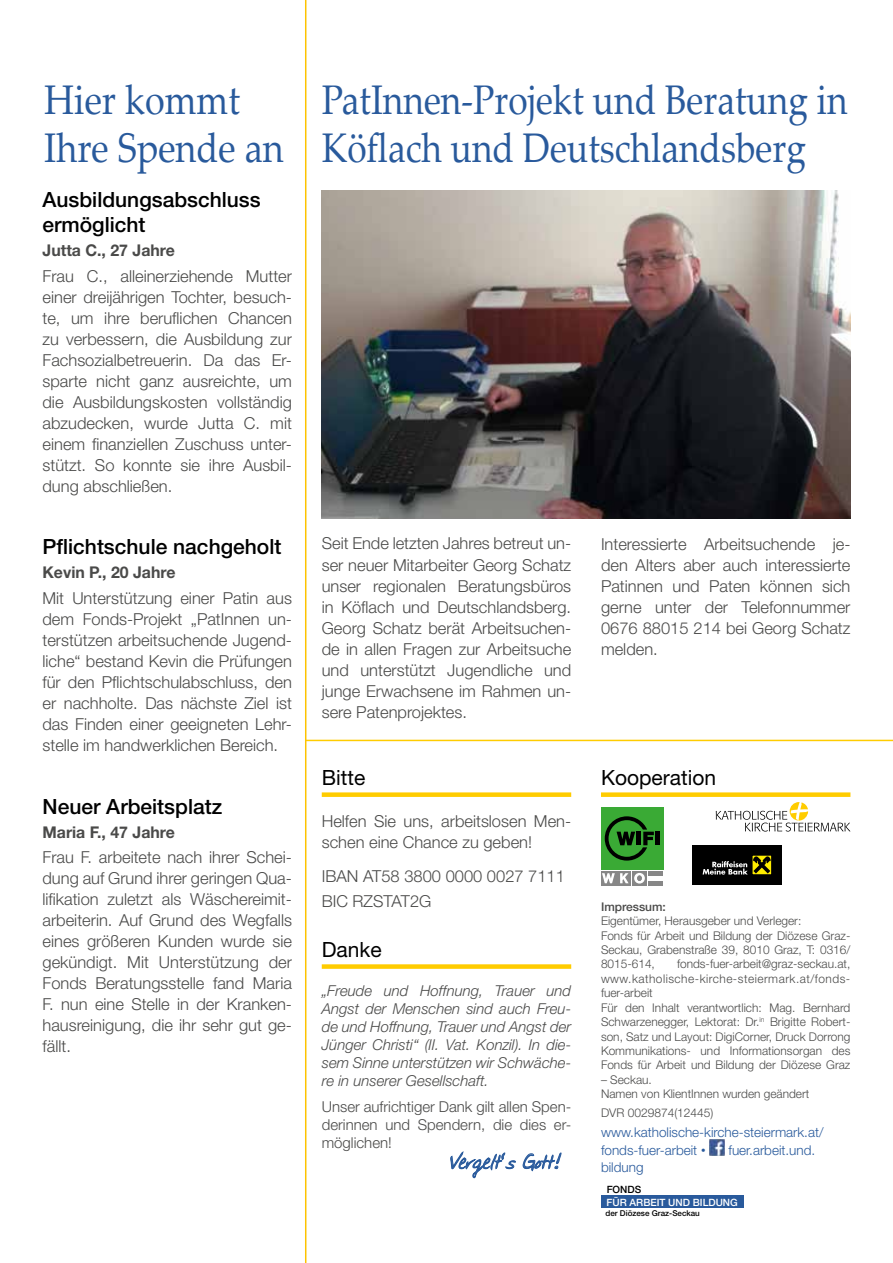
<style>
.page{position:relative;width:893px;height:1263px;background:#fff}
.page>*{position:absolute;margin:0;border:0;box-sizing:border-box;transform-origin:0 0}
.t1{font:41.4px/48px "Palatino Linotype";color:#295a9c;scale:.85 1}
.t2{font:41.4px/48px "Palatino Linotype";color:#295a9c;scale:.87 1}
.t3{font:italic 22.5px "Basing";color:#295a9c}
.t4{font:500 21px/25.2px "Helvetica Neue LT";color:#000}
.t5{font:21px "Helvetica Neue LT";color:#000}
.t6{font:300 16.5px/21px "Helvetica Neue LT";color:#4a4a49;text-align:justify}
.t7{font:700 16.2px "Helvetica Neue LT";color:#4a4a49}
.t8{font:italic 300 15px/18px "Helvetica Neue LT";color:#4a4a49;text-align:justify}
.t9{font:300 15px/18px "Helvetica Neue LT";color:#4a4a49;text-align:justify}
.t10{font:300 13.5px/18.1px "Helvetica Neue LT";color:#295a9c}
.t11{font:300 12px/14.4px "Helvetica Neue LT";color:#4a4a49}
.t12{font:500 12px "Helvetica Neue LT";color:#4a4a49}
.t13{font:500 10.05px "Helvetica Neue LT";color:#fff}
.t14{font:500 10.05px "Helvetica Neue LT";color:#000}
.t15{font:500 8.1px "Helvetica Neue LT";color:#000}
.s1{font-family:"Formata BQ"}
</style>
<div class="page">
<img style="left:322px;top:191px;width:528px;height:328px">
<img style="left:709px;top:1140px;width:16px;height:15px">
<hr style="left:305px;top:740px;width:588px;height:1px;background:#fc0">
<hr style="left:305px;top:0;width:1px;height:1263px;background:#fdc300">
<div style="left:322px;top:792px;width:249px;height:5px;background:#fc0"></div>
<div style="left:601px;top:792px;width:249px;height:5px;background:#fc0"></div>
<div style="left:322px;top:964px;width:249px;height:5px;background:#fc0"></div>
<svg style="left:716px;top:802px;width:134px;height:29px"></svg>
<div style="left:601px;top:807px;width:62px;height:62px;background:#3aaa35"></div>
<div style="left:632px;top:871px;width:15px;height:15px;background:#878787"></div>
<svg style="left:616px;top:871px;width:15px;height:15px"></svg>
<div style="left:601px;top:871px;width:15px;height:15px;background:#878787"></div>
<div style="left:648px;top:871px;width:15px;height:5px;background:#878787"></div>
<div style="left:648px;top:881px;width:15px;height:5px;background:#878787"></div>
<hr style="left:655px;top:832px;width:4px;height:13px;background:#000">
<svg style="left:605px;top:816px;width:49px;height:44px"></svg>
<svg style="left:602px;top:873px;width:43px;height:10px"></svg>
<svg style="left:450px;top:1151px;width:66px;height:27px"></svg>
<svg style="left:522px;top:1152px;width:40px;height:20px"></svg>
<div style="left:601px;top:1196px;width:142px;height:12px;background:#295a9c"></div>
<div style="left:692px;top:845px;width:90px;height:40px;background:#000"></div>
<svg style="left:753px;top:855px;width:19px;height:19px"></svg>
<svg style="left:703px;top:856px;width:68px;height:19px"></svg>
<h1 class="t2" style="left:44px;top:74px;width:277px">Hier kommt<br>Ihre Spende an</h1>
<p class="t4" style="left:43px;top:187px;width:220px">Ausbildungsabschluss ermöglicht</p>
<p class="t7" style="left:43px;top:241px;width:134px">Jutta C., 27 Jahre</p>
<p class="t6" style="left:43px;top:265px;width:251px">Frau C., alleinerziehende Mutter einer dreijährigen Tochter, besuch&shy;te, um ihre beruflichen Chancen zu verbessern, die Ausbildung zur Fachsozialbetreuerin. Da das Er&shy;sparte nicht ganz ausreichte, um die Ausbildungskosten vollständig abzudecken, wurde Jutta C. mit einem finanziellen Zuschuss unter&shy;stützt. So konnte sie ihre Ausbil&shy;dung abschließen.</p>
<p class="t4" style="left:43px;top:534px;width:240px">Pflichtschule nachgeholt</p>
<p class="t7" style="left:43px;top:563px;width:134px">Kevin P., 20 Jahre</p>
<p class="t6" style="left:43px;top:587px;width:251px">Mit Unterstützung einer Patin aus dem Fonds-Projekt „PatInnen un&shy;terstützen arbeitsuchende Jugend&shy;liche“ bestand Kevin die Prüfungen für den Pflichtschulabschluss, den er nachholte. Das nächste Ziel ist das Finden einer geeigneten Lehr&shy;stelle im handwerklichen Bereich.</p>
<p class="t4" style="left:43px;top:793px;width:181px">Neuer Arbeitsplatz</p>
<p class="t7" style="left:43px;top:822px;width:134px">Maria F., 47 Jahre</p>
<p class="t6" style="left:43px;top:847px;width:251px">Frau F. arbeitete nach ihrer Schei&shy;dung auf Grund ihrer geringen Qua&shy;lifikation zuletzt als Wäschereimit&shy;arbeiterin. Auf Grund des Wegfalls eines größeren Kunden wurde sie gekündigt. Mit Unterstützung der Fonds Beratungsstelle fand Maria F. nun eine Stelle in der Kranken&shy;hausreinigung, die ihr sehr gut ge&shy;fällt.</p>
<h1 class="t1" style="left:322px;top:74px;width:620px">PatInnen-Projekt und Beratung in<br>Köflach und Deutschlandsberg</h1>
<p class="t6" style="left:322px;top:533px;width:251px">Seit Ende letzten Jahres betreut un&shy;ser neuer Mitarbeiter Georg Schatz unser regionalen Beratungsbüros in Köflach und Deutschlandsberg.<br>Georg Schatz berät Arbeitsuchen&shy;de in allen Fragen zur Arbeitsuche und unterstützt Jugendliche und junge Erwachsene im Rahmen un&shy;sere Patenprojektes.</p>
<p class="t6" style="left:601px;top:533px;width:251px">Interessierte Arbeitsuchende je&shy;den Alters aber auch interessierte Patinnen und Paten können sich gerne unter der Telefonnummer 0676 88015 214 bei Georg Schatz melden.</p>
<p class="t5" style="left:322px;top:765px;width:45px">Bitte</p>
<p class="t6" style="left:322px;top:811px;width:251px">Helfen Sie uns, arbeitslosen Men&shy;schen eine Chance zu geben!</p>
<p class="t6" style="left:322px;top:863px;width:245px;line-height:25.2px">IBAN AT58 3800 0000 0027 7111<br>BIC RZSTAT2G</p>
<p class="t5" style="left:322px;top:937px;width:61px">Danke</p>
<p class="t8" style="left:322px;top:981px;width:251px">„Freude und Hoffnung, Trauer und Angst der Menschen sind auch Freu&shy;de und Hoffnung, Trauer und Angst der Jünger Christi“ (II. Vat. Konzil). In die&shy;sem Sinne unterstützen wir Schwäche&shy;re in unserer Gesellschaft.</p>
<p class="t9" style="left:322px;top:1098px;width:251px">Unser aufrichtiger Dank gilt allen Spen&shy;derinnen und Spendern, die dies er&shy;möglichen!</p>
<h2 class="t3" style="left:447px;top:1146px;width:120px">Vergelt‘sGott!</h2>
<p class="t5" style="left:601px;top:765px;width:117px">Kooperation</p>
<p class="t12" style="left:601px;top:899px;width:66px">Impressum:</p>
<p class="t11" style="left:601px;top:913px;width:251px">Eigentümer, Herausgeber und Verleger:<br>Fonds für Arbeit und Bildung der Diözese Graz-Seckau, Grabenstraße 39, 8010 Graz, T: 0316/ 8015-614,</p>
<p class="t11" style="left:601px;top:957px;width:251px;text-indent:76px">fonds-fuer-arbeit@graz-seckau.at, www.katholische-kirche-steiermark.at/fonds&shy;fuer-arbeit<br>Für den Inhalt verantwortlich: Mag. Bernhard Schwarzenegger, Lektorat: Dr.<sup>in</sup> Brigitte Robert&shy;son, Satz und Layout: DigiCorner, Druck Dorrong Kommunikations- und Informationsorgan des Fonds für Arbeit und Bildung der Diözese Graz</p>
<p class="t11" style="left:601px;top:1072px;width:210px">– Seckau.<br>Namen von KlientInnen wurden geändert</p>
<p class="t11" style="left:601px;top:1105px;width:114px">DVR 0029874(12445)</p>
<p class="t10" style="left:601px;top:1123px;width:224px">www.katholische-kirche-steiermark.at/ fonds-fuer-arbeit <span class="s1">•</span></p>
<p class="t10" style="left:728px;top:1141px;width:88px">fuer.arbeit.und.</p>
<p class="t10" style="left:601px;top:1157px;width:44px">bildung</p>
<p class="t14" style="left:607px;top:1183px;width:35px">Fonds</p>
<p class="t13" style="left:606px;top:1196px;width:133px">für Arbeit und Bildung</p>
<p class="t15" style="left:605px;top:1208px;width:96px">der Diözese Graz-Seckau</p>
</div>
